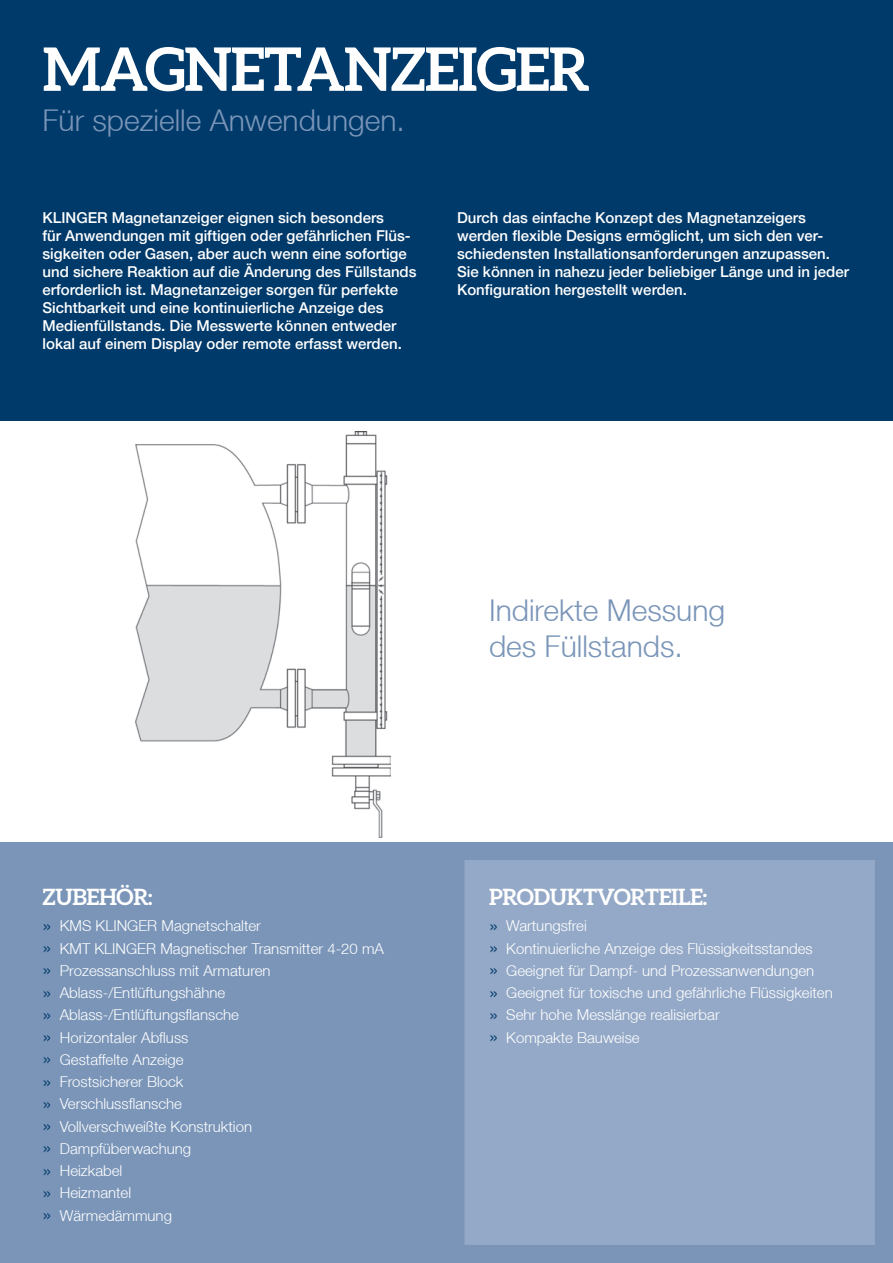
<style>
.page{position:relative;width:893px;height:1263px;background:#fff}
.page>*{position:absolute;margin:0;border:0;box-sizing:border-box;transform-origin:0 0}
.t1{font:700 60px "Aleo";letter-spacing:-.02em;color:#fff}
.t2{font:300 30px/36px "Helvetica Neue LT";color:#7a95b8}
.t3{font:700 22.5px "Aleo";letter-spacing:-.02em;color:#fff}
.t4{font:500 15px/18px "Helvetica Neue LT";color:#fff}
.t5{font:300 15px/22.2px "Helvetica Neue LT";color:#fff}
.s1{font-size:21px;color:#003a6a}
</style>
<div class="page">
<div style="left:0;top:0;width:893px;height:421px;background:#003a6a"></div>
<div style="left:0;top:842px;width:893px;height:421px;background:#7a95b8"></div>
<div style="left:455px;top:851px;width:429px;height:403px;background:#94a9c7"></div>
<div style="left:446px;top:842px;width:447px;height:421px;border:18px solid #7a95b8"></div>
<img style="left:136px;top:431px;width:255px;height:406px">
<h1 class="t1" style="left:43px;top:35px;width:549px">MAGNETANZEIGER</h1>
<h2 class="t2" style="left:43px;top:102px;width:364px">Für spezielle Anwendungen.</h2>
<p class="t4" style="left:43px;top:209px;width:376px">KLINGER Magnetanzeiger eignen sich besonders<br>für Anwendungen mit giftigen oder gefährlichen Flüs&shy;sigkeiten oder Gasen, aber auch wenn eine sofortige und sichere Reaktion auf die Änderung des Füllstands erforderlich ist. Magnetanzeiger sorgen für perfekte Sichtbarkeit und eine kontinuierliche Anzeige des Medienfüllstands. Die Messwerte können entweder lokal auf einem Display oder remote erfasst werden.</p>
<p class="t4" style="left:457px;top:209px;width:393px">Durch das einfache Konzept des Magnetanzeigers werden flexible Designs ermöglicht, um sich den ver&shy;schiedensten Installationsanforderungen anzupassen.<br>Sie können in nahezu jeder beliebiger Länge und in jeder Konfiguration hergestellt werden.</p>
<h3 class="t3" style="left:43px;top:884px;width:112px">ZUBEHÖR:</h3>
<p class="t5" style="left:43px;top:915px;width:343px"><span class="s1">»</span> KMS KLINGER Magnetschalter<br><span class="s1">»</span> KMT KLINGER Magnetischer Transmitter 4-20 mA <span class="s1">»</span> Prozessanschluss mit Armaturen<br><span class="s1">»</span> Ablass-/Entlüftungshähne<br><span class="s1">»</span> Ablass-/Entlüftungsflansche<br><span class="s1">»</span> Horizontaler Abfluss<br><span class="s1">»</span> Gestaffelte Anzeige<br><span class="s1">»</span> Frostsicherer Block<br><span class="s1">»</span> Verschlussflansche<br><span class="s1">»</span> Vollverschweißte Konstruktion<br><span class="s1">»</span> Dampfüberwachung<br><span class="s1">»</span> Heizkabel<br><span class="s1">»</span> Heizmantel<br><span class="s1">»</span> Wärmedämmung</p>
<h2 class="t2" style="left:489px;top:592px;width:238px">Indirekte Messung des Füllstands.</h2>
<h3 class="t3" style="left:489px;top:884px;width:220px">PRODUKTVORTEILE:</h3>
<p class="t5" style="left:489px;top:915px;width:345px"><span class="s1">»</span> Wartungsfrei<br><span class="s1">»</span> Kontinuierliche Anzeige des Flüssigkeitsstandes<br><span class="s1">»</span> Geeignet für Dampf- und Prozessanwendungen<br><span class="s1">»</span> Geeignet für toxische und gefährliche Flüssigkeiten <span class="s1">»</span> Sehr hohe Messlänge realisierbar<br><span class="s1">»</span> Kompakte Bauweise</p>
</div>
